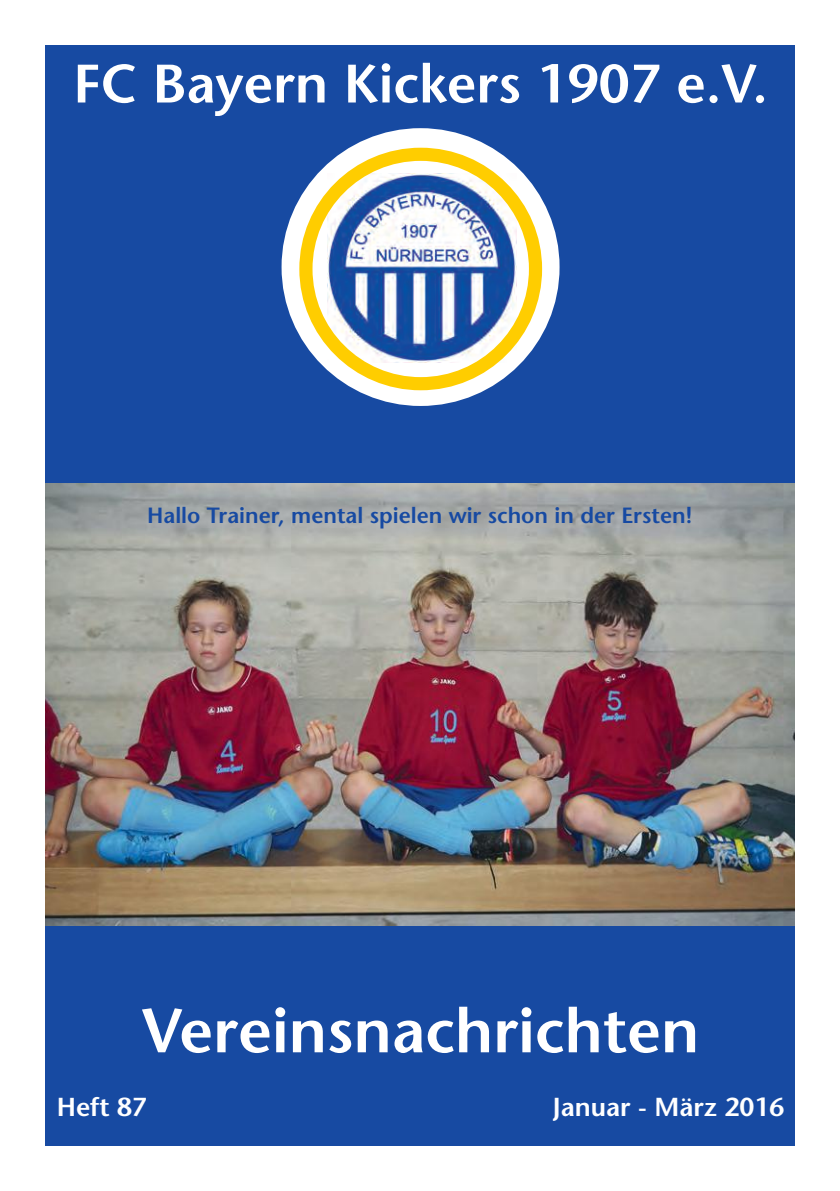
<style>
.page{position:relative;width:840px;height:1191px;background:#fff}
.page>*{position:absolute;margin:0;border:0;box-sizing:border-box;transform-origin:0 0}
.t1{font:600 62px "Stone Sans";color:#fff}
.t2{font:600 54px "Stone Sans";color:#fff}
.t3{font:600 26px "Stone Sans";color:#fff}
.t4{font:600 22px "Stone Sans";color:#174aa2}
</style>
<div class="page">
<div style="left:45px;top:888px;width:748px;height:257px;background:#174aa2"></div>
<div style="left:45px;top:45px;width:749px;height:458px;background:#174aa2"></div>
<svg style="left:289px;top:135px;width:263px;height:264px;background:#fef2be"></svg>
<div style="left:281px;top:128px;width:278px;height:278px;border:15px solid #fff;border-radius:50%"></div>
<img style="left:327px;top:174px;width:189px;height:188px">
<div style="left:299px;top:148px;width:243px;height:242px;border:13px solid #ffcd00;border-radius:50%"></div>
<img style="left:45px;top:483px;width:749px;height:442px">
<h2 class="t2" style="left:73px;top:50px;width:695px">FC Bayern Kickers 1907 e.V.</h2>
<p class="t4" style="left:147px;top:501px;width:546px">Hallo Trainer, mental spielen wir schon in der Ersten!</p>
<h1 class="t1" style="left:142px;top:992px;width:558px">Vereinsnachrichten</h1>
<p class="t3" style="left:57px;top:1090px;width:92px">Heft 87</p>
<p class="t3" style="left:552px;top:1090px;width:233px">Januar - März 2016</p>
</div>
